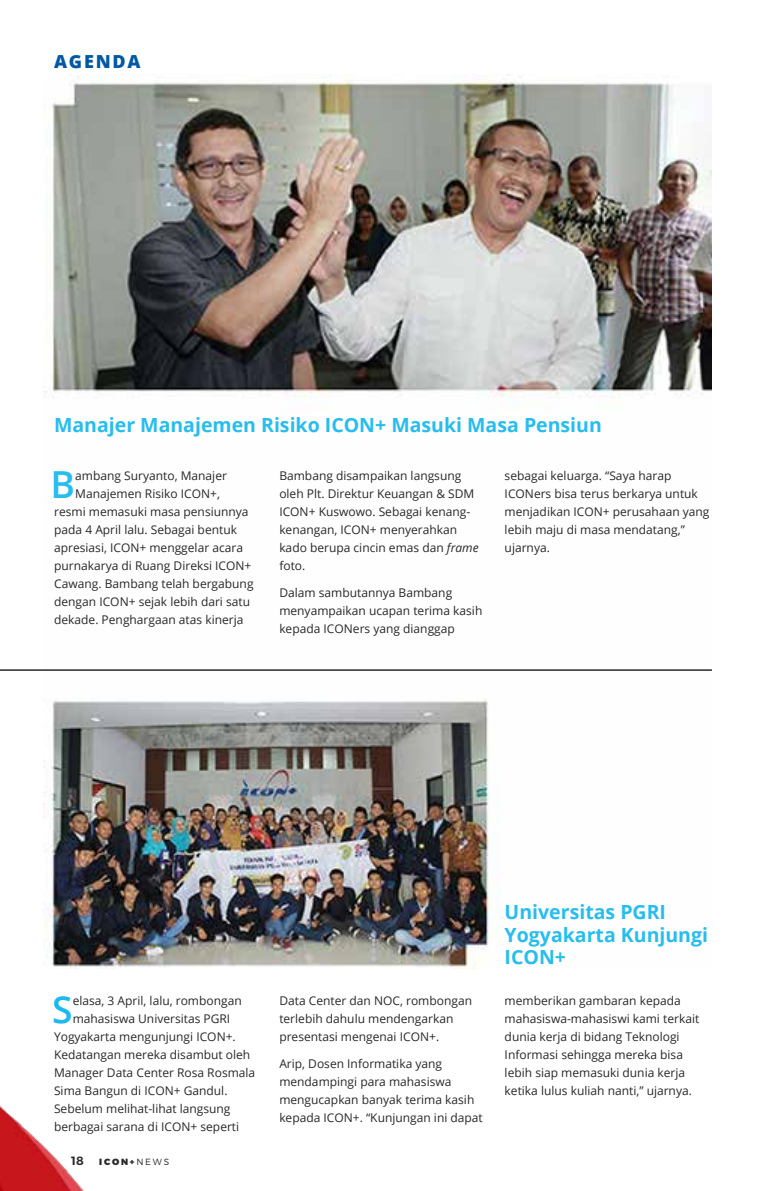
<style>
.page{position:relative;width:766px;height:1191px;background:#fff}
.page>*{position:absolute;margin:0;border:0;box-sizing:border-box;transform-origin:0 0}
.t1{font:600 37.2px "Open Sans";color:#27bdee}
.t2{font:600 37.2px "Open Sans";color:#1bb9ed}
.t3{font:700 19.5px/22.5px "Open Sans";color:#27bdee}
.t4{font:800 18px "Open Sans";letter-spacing:.1em;color:#0058a4}
.t5{font:12px/18px "Open Sans";color:#292829}
.t6{font:600 12px "Montserrat";color:#292829}
.t7{font:900 9px "Montserrat";color:#292829}
.s1{font-style:italic}
.s2{font-weight:300}
</style>
<div class="page">
<img style="left:43px;top:75px;width:668px;height:893px">
<hr style="left:0;top:669px;width:711px;height:2px;background:#292829">
<img style="left:0;top:1105px;width:84px;height:86px">
<h3 class="t4" style="left:54px;top:48px;width:88px">AGENDA</h3>
<h2 class="t3" style="left:54px;top:413px;width:549px">Manajer Manajemen Risiko ICON+ Masuki Masa Pensiun</h2>
<h1 class="t1" style="left:51px;top:458px;width:26px">B</h1>
<p class="t5" style="left:75px;top:466px;width:153px">ambang Suryanto, Manajer</p>
<p class="t5" style="left:75px;top:484px;width:146px">Manajemen Risiko ICON+,</p>
<p class="t5" style="left:54px;top:502px;width:196px">resmi memasuki masa pensiunnya</p>
<p class="t5" style="left:54px;top:520px;width:184px">pada 4 April lalu. Sebagai bentuk</p>
<p class="t5" style="left:54px;top:538px;width:190px">apresiasi, ICON+ menggelar acara</p>
<p class="t5" style="left:54px;top:556px;width:199px">purnakarya di Ruang Direksi ICON+</p>
<p class="t5" style="left:54px;top:574px;width:201px">Cawang. Bambang telah bergabung</p>
<p class="t5" style="left:54px;top:592px;width:197px">dengan ICON+ sejak lebih dari satu</p>
<p class="t5" style="left:54px;top:610px;width:191px">dekade. Penghargaan atas kinerja</p>
<p class="t5" style="left:279px;top:466px;width:201px">Bambang disampaikan langsung oleh Plt. Direktur Keuangan &amp; SDM<br>ICON+ Kuswowo. Sebagai kenang&shy;kenangan, ICON+ menyerahkan kado berupa cincin emas dan <span class="s1">frame </span>foto.</p>
<p class="t5" style="left:279px;top:583px;width:204px">Dalam sambutannya Bambang menyampaikan ucapan terima kasih kepada ICONers yang dianggap</p>
<p class="t5" style="left:504px;top:466px;width:206px">sebagai keluarga. “Saya harap<br>ICONers bisa terus berkarya untuk menjadikan ICON+ perusahaan yang lebih maju di masa mendatang,” ujarnya.</p>
<h1 class="t2" style="left:52px;top:983px;width:22px">S</h1>
<p class="t5" style="left:73px;top:991px;width:170px">elasa, 3 April, lalu, rombongan</p>
<p class="t5" style="left:73px;top:1009px;width:159px">mahasiswa Universitas PGRI</p>
<p class="t5" style="left:54px;top:1027px;width:183px">Yogyakarta mengunjungi ICON+.</p>
<p class="t5" style="left:54px;top:1045px;width:198px">Kedatangan mereka disambut oleh</p>
<p class="t5" style="left:54px;top:1063px;width:203px">Manager Data Center Rosa Rosmala</p>
<p class="t5" style="left:54px;top:1081px;width:175px">Sima Bangun di ICON+ Gandul.</p>
<p class="t5" style="left:54px;top:1099px;width:178px">Sebelum melihat-lihat langsung</p>
<p class="t5" style="left:54px;top:1117px;width:187px">berbagai sarana di ICON+ seperti</p>
<p class="t6" style="left:71px;top:1153px;width:14px">18</p>
<p class="t7" style="left:99px;top:1156px;width:72px">ICON+<span class="s2">NEWS</span></p>
<p class="t5" style="left:279px;top:991px;width:194px">Data Center dan NOC, rombongan terlebih dahulu mendengarkan presentasi mengenai ICON+.</p>
<p class="t5" style="left:279px;top:1054px;width:205px">Arip, Dosen Informatika yang mendampingi para mahasiswa mengucapkan banyak terima kasih kepada ICON+. “Kunjungan ini dapat</p>
<h2 class="t3" style="left:504px;top:900px;width:205px">Universitas PGRI<br>Yogyakarta Kunjungi<br>ICON+</h2>
<p class="t5" style="left:504px;top:991px;width:196px">memberikan gambaran kepada mahasiswa-mahasiswi kami terkait dunia kerja di bidang Teknologi<br>Informasi sehingga mereka bisa lebih siap memasuki dunia kerja ketika lulus kuliah nanti,” ujarnya.</p>
</div>
